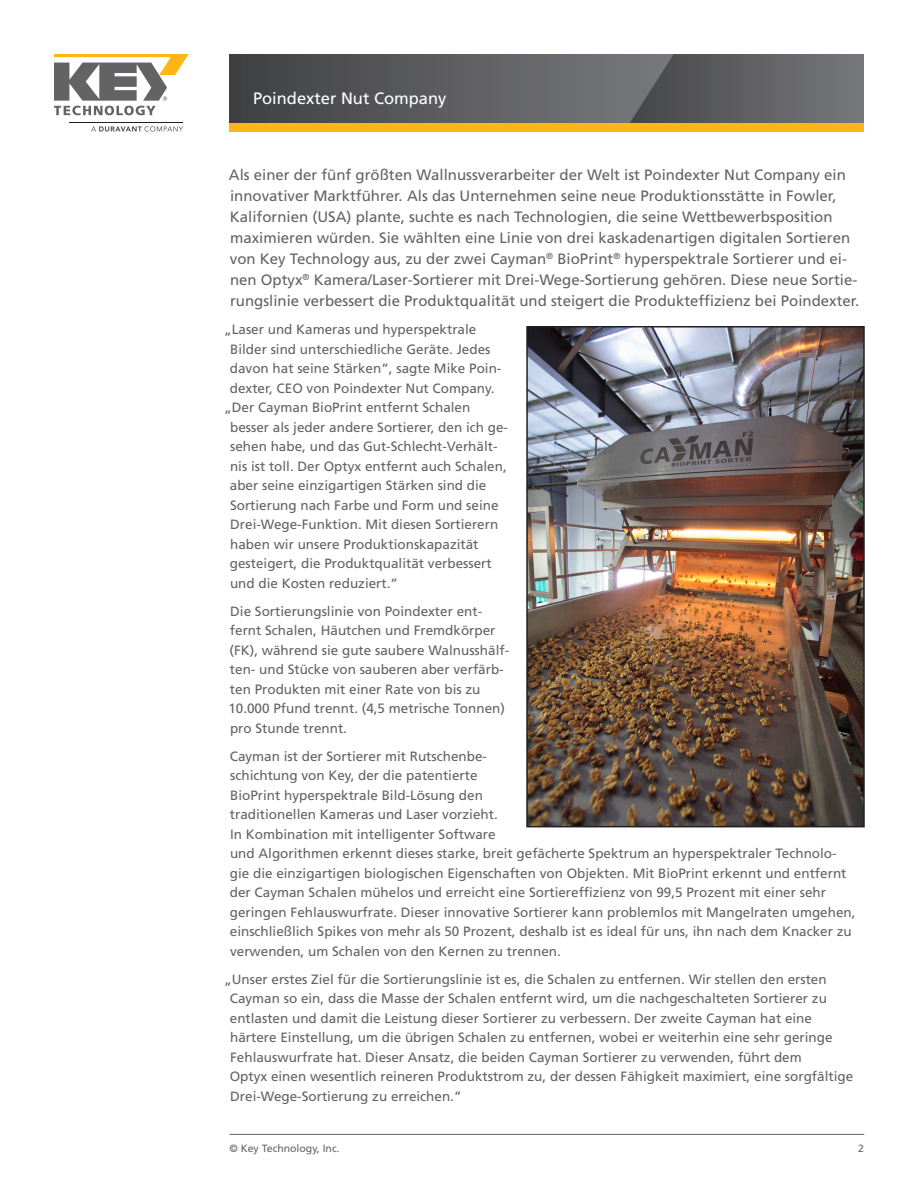
<style>
.page{position:relative;width:918px;height:1188px;background:#fff}
.page>*{position:absolute;margin:0;border:0;box-sizing:border-box;transform-origin:0 0}
.Document_Title__Head{font:16.5px "Frutiger LT Std";color:#fff}
.Intro_Paragraph{font:15px/21px "Frutiger LT Std";color:#636366}
.Main_Body_Text{font:13.5px/19.5px "Frutiger LT Std";color:#636366}
.t1{font:10.5px "Frutiger LT Std";color:#636366}
</style>
<div class="page">
<hr style="left:230px;top:1134px;width:634px;height:1px;background:#636366">
<svg style="left:230px;top:54px;width:400px;height:69px;background:#5a5a5c"></svg>
<svg style="left:630px;top:54px;width:234px;height:69px;background:#626366"></svg>
<div style="left:230px;top:123px;width:634px;height:9px;background:#fcb615"></div>
<svg style="left:54px;top:54px;width:135px;height:61px"></svg>
<svg style="left:91px;top:126px;width:92px;height:6px"></svg>
<hr style="left:69px;top:122px;width:114px;height:1px;background:#231f20">
<img style="left:529px;top:329px;width:333px;height:495px">
<div style="left:526px;top:326px;width:339px;height:501px;border:2px solid #231f20"></div>
<p class="Document_Title__Head" style="left:253px;top:88px;width:195px">Poindexter Nut Company</p>
<p class="Intro_Paragraph" style="left:229px;top:165px;width:632px">Als einer der fünf größten Wallnussverarbeiter der Welt ist Poindexter Nut Company ein innovativer Marktführer. Als das Unternehmen seine neue Produktionsstätte in Fowler, Kalifornien (USA) plante, suchte es nach Technologien, die seine Wettbewerbsposition maximieren würden. Sie wählten eine Linie von drei kaskadenartigen digitalen Sortieren von Key Technology aus, zu der zwei Cayman<sup>®</sup> BioPrint<sup>®</sup> hyperspektrale Sortierer und ei&shy;nen Optyx<sup>®</sup> Kamera/Laser-Sortierer mit Drei-Wege-Sortierung gehören. Diese neue Sortie&shy;rungslinie verbessert die Produktqualität und steigert die Produkteffizienz bei Poindexter.</p>
<p class="Main_Body_Text" style="left:224px;top:320px;width:254px">„Laser und Kameras und hyperspektrale</p>
<p class="Main_Body_Text" style="left:230px;top:340px;width:262px">Bilder sind unterschiedliche Geräte. Jedes</p>
<p class="Main_Body_Text" style="left:230px;top:359px;width:273px">davon hat seine Stärken”, sagte Mike Poin-</p>
<p class="Main_Body_Text" style="left:230px;top:379px;width:266px">dexter, CEO von Poindexter Nut Company.</p>
<p class="Main_Body_Text" style="left:224px;top:398px;width:248px">„Der Cayman BioPrint entfernt Schalen</p>
<p class="Main_Body_Text" style="left:230px;top:418px;width:279px">besser als jeder andere Sortierer, den ich ge-</p>
<p class="Main_Body_Text" style="left:230px;top:437px;width:269px">sehen habe, und das Gut-Schlecht-Verhält-</p>
<p class="Main_Body_Text" style="left:230px;top:457px;width:278px">nis ist toll. Der Optyx entfernt auch Schalen,</p>
<p class="Main_Body_Text" style="left:230px;top:476px;width:258px">aber seine einzigartigen Stärken sind die</p>
<p class="Main_Body_Text" style="left:230px;top:496px;width:270px">Sortierung nach Farbe und Form und seine</p>
<p class="Main_Body_Text" style="left:230px;top:515px;width:270px">Drei-Wege-Funktion. Mit diesen Sortierern</p>
<p class="Main_Body_Text" style="left:230px;top:535px;width:250px">haben wir unsere Produktionskapazität</p>
<p class="Main_Body_Text" style="left:230px;top:554px;width:263px">gesteigert, die Produktqualität verbessert</p>
<p class="Main_Body_Text" style="left:230px;top:574px;width:170px">und die Kosten reduziert.”</p>
<p class="Main_Body_Text" style="left:228px;top:602px;width:282px">Die Sortierungslinie von Poindexter ent&shy;fernt Schalen, Häutchen und Fremdkörper (FK), während sie gute saubere Walnusshälf&shy;ten- und Stücke von sauberen aber verfärb&shy;ten Produkten mit einer Rate von bis zu 10.000 Pfund trennt. (4,5 metrische Tonnen) pro Stunde trennt.</p>
<p class="Main_Body_Text" style="left:230px;top:747px;width:627px">Cayman ist der Sortierer mit Rutschenbe-<br>schichtung von Key, der die patentierte<br>BioPrint hyperspektrale Bild-Lösung den<br>traditionellen Kameras und Laser vorzieht.<br>In Kombination mit intelligenter Software<br>und Algorithmen erkennt dieses starke, breit gefächerte Spektrum an hyperspektraler Technolo&shy;gie die einzigartigen biologischen Eigenschaften von Objekten. Mit BioPrint erkennt und entfernt der Cayman Schalen mühelos und erreicht eine Sortiereffizienz von 99,5 Prozent mit einer sehr geringen Fehlauswurfrate. Dieser innovative Sortierer kann problemlos mit Mangelraten umgehen, einschließlich Spikes von mehr als 50 Prozent, deshalb ist es ideal für uns, ihn nach dem Knacker zu verwenden, um Schalen von den Kernen zu trennen.</p>
<p class="Main_Body_Text" style="left:230px;top:970px;width:625px;text-indent:-5px">„Unser erstes Ziel für die Sortierungslinie ist es, die Schalen zu entfernen. Wir stellen den ersten Cayman so ein, dass die Masse der Schalen entfernt wird, um die nachgeschalteten Sortierer zu entlasten und damit die Leistung dieser Sortierer zu verbessern. Der zweite Cayman hat eine härtere Einstellung, um die übrigen Schalen zu entfernen, wobei er weiterhin eine sehr geringe Fehlauswurfrate hat. Dieser Ansatz, die beiden Cayman Sortierer zu verwenden, führt dem<br>Optyx einen wesentlich reineren Produktstrom zu, der dessen Fähigkeit maximiert, eine sorgfältige Drei-Wege-Sortierung zu erreichen.”</p>
<p class="t1" style="left:230px;top:1142px;width:112px">© Key Technology, Inc.</p>
<p class="t1" style="left:858px;top:1142px;width:7px">2</p>
</div>
